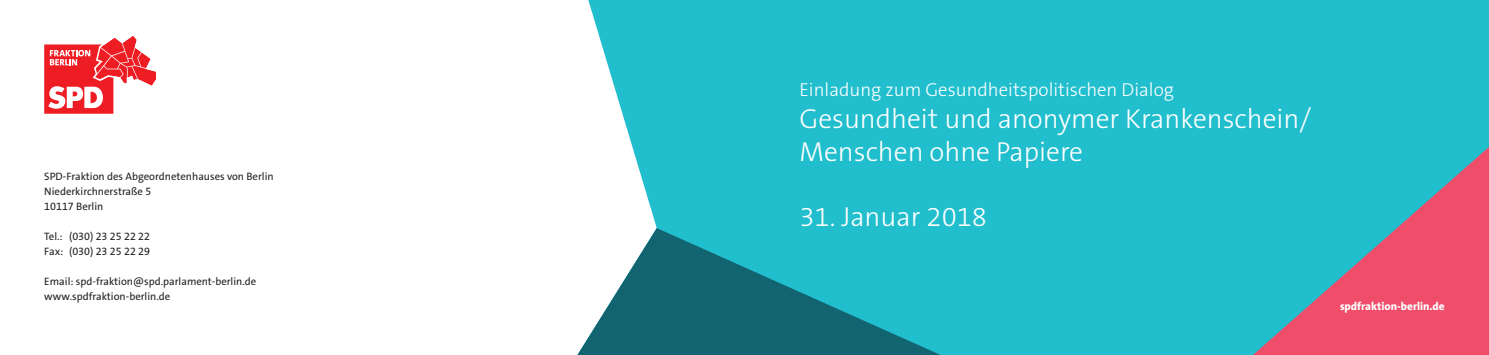
<style>
.page{position:relative;width:1489px;height:355px;background:#fff}
.page>*{position:absolute;margin:0;border:0;box-sizing:border-box;transform-origin:0 0}
.t1{font:300 27.5px/32.5px "The Sans B3";color:#fff}
.t2{font:300 18.75px "The Sans B3";color:#fff}
.t3{font:800 11.25px "SPD The Sans";color:#fff}
.t4{font:10.75px/15px "SPD The Sans";color:#231f20}
</style>
<div class="page">
<div style="left:588px;top:0;width:900px;height:354px;background:#21bece"></div>
<svg style="left:44px;top:36px;width:111px;height:78px"></svg>
<svg style="left:578px;top:228px;width:386px;height:126px"></svg>
<svg style="left:1240px;top:137px;width:248px;height:217px;fill:#21bece"></svg>
<p class="t4" style="left:44px;top:168px;width:231px">SPD-Fraktion des Abgeordnetenhauses von Berlin<br>Niederkirchnerstraße 5<br>10117 Berlin</p>
<p class="t4" style="left:44px;top:228px;width:107px">Tel.: (030) 23 25 22 22<br>Fax: (030) 23 25 22 29</p>
<p class="t4" style="left:44px;top:273px;width:213px">Email: spd-fraktion@spd.parlament-berlin.de www.spdfraktion-berlin.de</p>
<h2 class="t2" style="left:799px;top:80px;width:376px">Einladung zum Gesundheitspolitischen Dialog</h2>
<h1 class="t1" style="left:799px;top:104px;width:513px">Gesundheit und anonymer Krankenschein/<br>Menschen ohne Papiere</h1>
<h1 class="t1" style="left:799px;top:201px;width:189px">31. Januar 2018</h1>
<p class="t3" style="left:1339px;top:298px;width:106px">spdfraktion-berlin.de</p>
</div>
